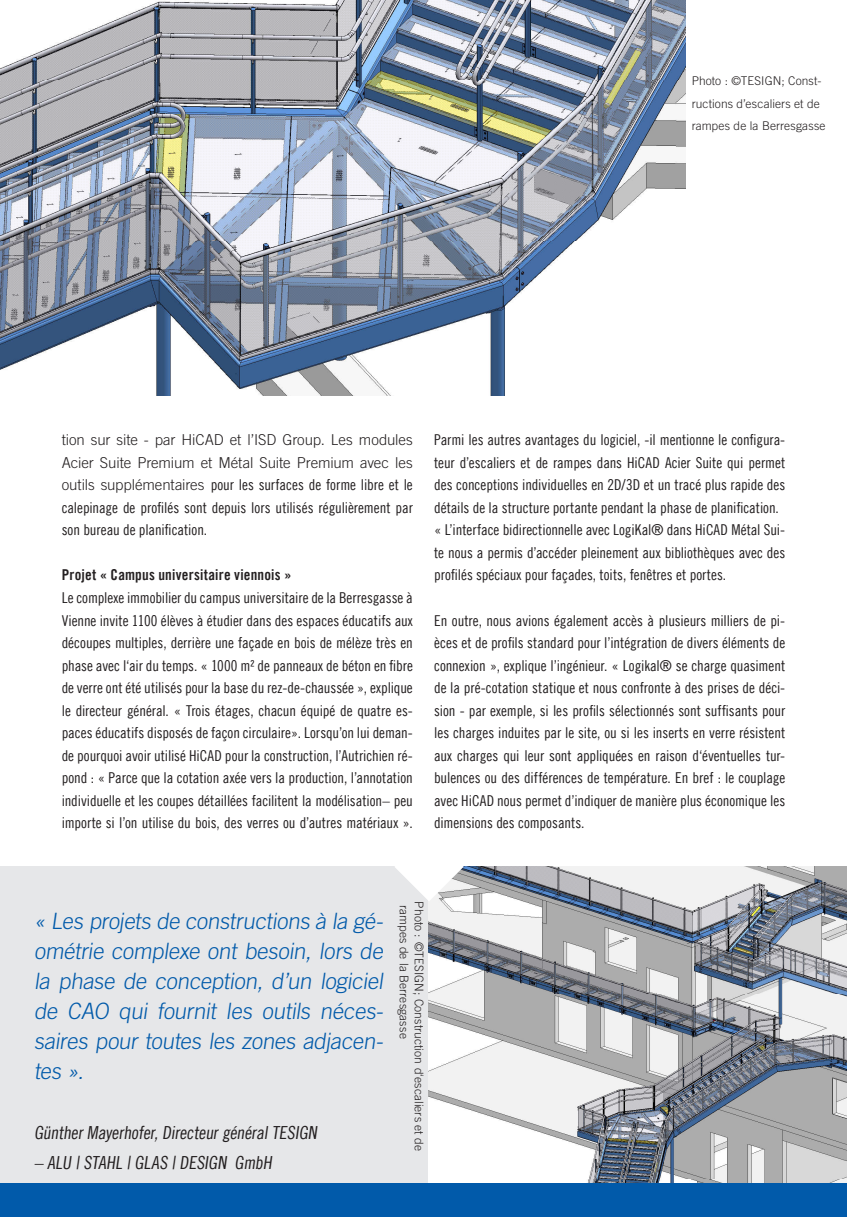
<style>
.page{position:relative;width:847px;height:1217px;background:#fff}
.page>*{position:absolute;margin:0;border:0;box-sizing:border-box;transform-origin:0 0}
.Marginalie__Bildunte{font:300 22.5px/30px "Trade Gothic LT Com";color:#015aaa;text-align:justify}
.Marginalie__Bildunte-2{font:18px "Trade Gothic LT Com Cn 18";color:#221e1f}
.Fließtext{font:15px/22.5px "Trade Gothic LT Com Cn 18";letter-spacing:-.005em;color:#231f20;text-align:justify}
.Fließtext-2{font:15px "Trade Gothic LT Com Bd Cn 20";letter-spacing:.015em;color:#231f20}
.t1{font:300 12px/22.5px "Trade Gothic LT Com";letter-spacing:.01em;color:#231f20}
.s1{font-family:"Trade Gothic LT Com";font-weight:300}
</style>
<div class="page">
<img style="left:427px;top:866px;width:419px;height:316px">
<div style="left:0;top:866px;width:427px;height:316px;background:#e6e7e9"></div>
<svg style="left:395px;top:866px;width:68px;height:35px"></svg>
<img style="left:0;top:0;width:685px;height:395px">
<div style="left:0;top:1182px;width:846px;height:34px;background:#015aaa"></div>
<p class="t1" style="left:691px;top:69px;width:135px">Photo : ©TESIGN; Const&shy;ructions d’escaliers et de rampes de la Berresgasse</p>
<p class="Fließtext" style="left:62px;top:428px;width:352px"><span class="s1">tion sur site - par HiCAD et l’ISD Group. Les modules Acier Suite Premium et Métal Suite Premium avec les outils supplémentaires</span> pour les surfaces de forme libre et le calepinage de profilés sont depuis lors utilisés régulièrement par son bureau de planification.</p>
<p class="Fließtext-2" style="left:62px;top:566px;width:231px">Projet « Campus universitaire viennois »</p>
<p class="Fließtext" style="left:62px;top:586px;width:352px">Le complexe immobilier du campus universitaire de la Berresgasse à Vienne invite 1100 élèves à étudier dans des espaces éducatifs aux découpes multiples, derrière une façade en bois de mélèze très en phase avec l‘air du temps. « 1000 m² de panneaux de béton en fibre de verre ont été utilisés pour la base du rez-de-chaussée », explique le directeur général. « Trois étages, chacun équipé de quatre es&shy;paces éducatifs disposés de façon circulaire». Lorsqu’on lui deman&shy;de pourquoi avoir utilisé HiCAD pour la construction, l’Autrichien ré&shy;pond : « Parce que la cotation axée vers la production, l’annotation individuelle et les coupes détaillées facilitent la modélisation– peu importe si l’on utilise du bois, des verres ou d’autres matériaux ».</p>
<p class="Fließtext" style="left:434px;top:428px;width:352px">Parmi les autres avantages du logiciel, -il mentionne le configura&shy;teur d’escaliers et de rampes dans HiCAD Acier Suite qui permet des conceptions individuelles en 2D/3D et un tracé plus rapide des détails de la structure portante pendant la phase de planification.</p>
<p class="Fließtext" style="left:434px;top:518px;width:352px">« L’interface bidirectionnelle avec LogiKal® dans HiCAD Métal Sui&shy;te nous a permis d’accéder pleinement aux bibliothèques avec des profilés spéciaux pour façades, toits, fenêtres et portes.</p>
<p class="Fließtext" style="left:434px;top:608px;width:352px">En outre, nous avions également accès à plusieurs milliers de pi&shy;èces et de profils standard pour l’intégration de divers éléments de connexion », explique l’ingénieur. « Logikal® se charge quasiment de la pré-cotation statique et nous confronte à des prises de déci&shy;sion - par exemple, si les profils sélectionnés sont suffisants pour les charges induites par le site, ou si les inserts en verre résistent aux charges qui leur sont appliquées en raison d‘éventuelles tur&shy;bulences ou des différences de température. En bref : le couplage avec HiCAD nous permet d’indiquer de manière plus économique les dimensions des composants.</p>
<p class="Marginalie__Bildunte" style="left:34px;top:905px;width:354px">« Les projets de constructions à la gé&shy;ométrie complexe ont besoin, lors de la phase de conception, d’un logiciel de CAO qui fournit les outils néces&shy;saires pour toutes les zones adjacen&shy;tes ».</p>
<p class="Marginalie__Bildunte-2" style="left:34px;top:1121px;width:287px">Günther Mayerhofer, Directeur général TESIGN</p>
<p class="Marginalie__Bildunte-2" style="left:34px;top:1151px;width:242px">– ALU | STAHL | GLAS | DESIGN GmbH</p>
<p class="t1" style="left:426px;top:901px;width:251px;line-height:15px;rotate:90deg">Photo : ©TESIGN; Construction d‘escaliers et de rampes de la Berresgasse</p>
</div>
